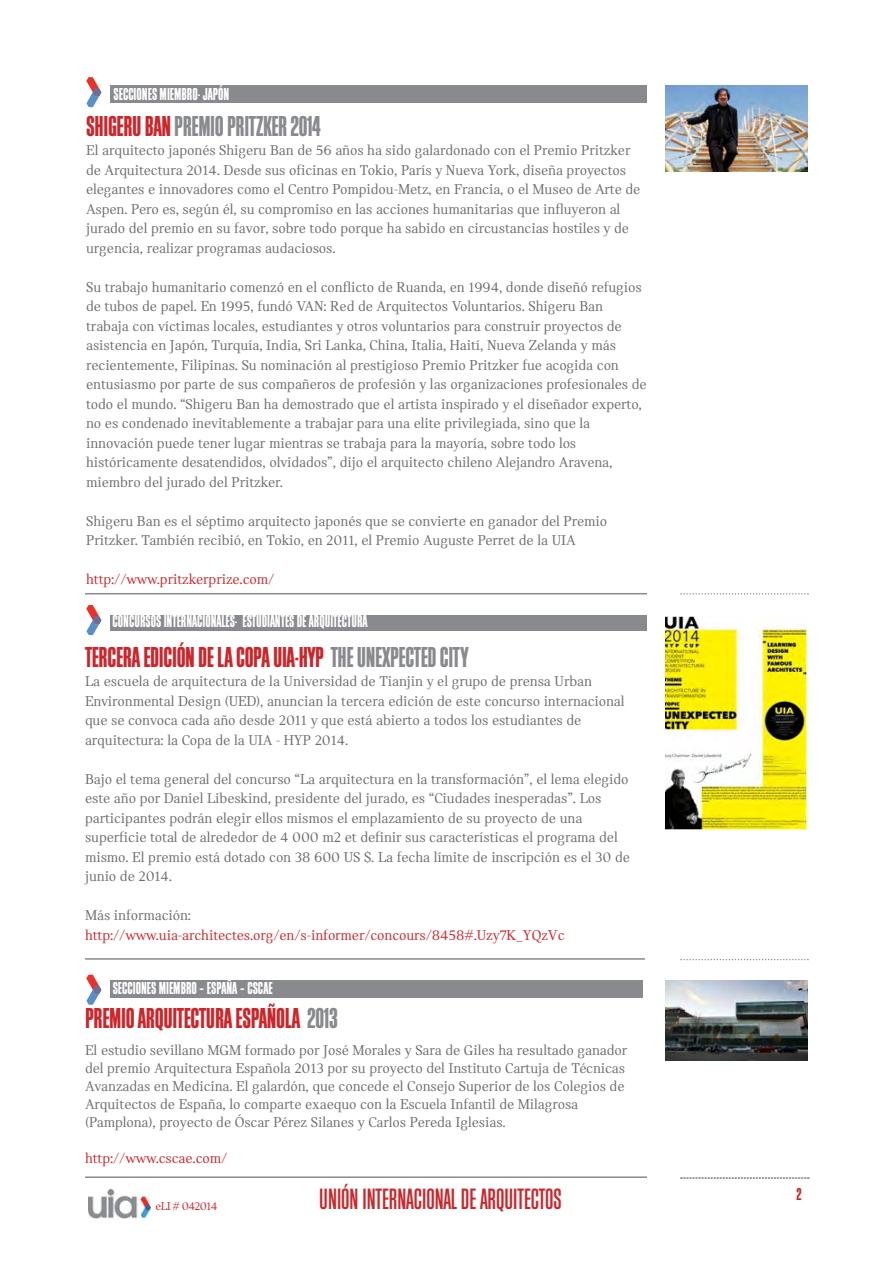
<style>
.page{position:relative;width:893px;height:1263px;background:#fff}
.page>*{position:absolute;margin:0;border:0;box-sizing:border-box;transform-origin:0 0}
.t1{font:30.6px "Block Gothic Medium Extra Cond";color:#cc262b}
.t2{font:30px "Block Gothic Bold Extra Cond";letter-spacing:-.01em;color:#cc262b}
.t3{font:30px "Block Gothic Bold Extra Cond";letter-spacing:-.01em;color:#888a8d}
.t4{font:18px "Block Gothic Bold Extra Cond";color:#fff}
.t5{font:18px "Block Gothic Bold Extra Cond";color:#cc262b}
.t6{font:15px/19.5px "Catalog";letter-spacing:-.01em;color:#6b6d6f}
.t7{font:15px "Catalog";letter-spacing:-.01em;color:#cc262b}
.t8{font:12px "Catalog";letter-spacing:-.05em;color:#cc262b}
.s1{color:#cc262b}
.s2{color:#888a8d}
</style>
<div class="page">
<div style="left:111px;top:86px;width:536px;height:17px;background:#888a8d"></div>
<svg style="left:86px;top:77px;width:15px;height:30px"></svg>
<hr style="left:85px;top:593px;width:562px;height:1px;background:#888a8d">
<div style="left:111px;top:614px;width:536px;height:16px;background:#888a8d"></div>
<svg style="left:86px;top:605px;width:15px;height:30px"></svg>
<svg style="left:680px;top:593px;width:129px;height:2px"></svg>
<svg style="left:680px;top:959px;width:129px;height:1px"></svg>
<hr style="left:85px;top:1176px;width:562px;height:2px;background:#888a8d">
<svg style="left:680px;top:1177px;width:130px;height:2px"></svg>
<img style="left:88px;top:1189px;width:62px;height:29px">
<img style="left:665px;top:85px;width:143px;height:86px">
<svg style="left:86px;top:975px;width:15px;height:30px"></svg>
<div style="left:110px;top:980px;width:533px;height:17px;background:#888a8d"></div>
<hr style="left:85px;top:958px;width:560px;height:2px;background:#888a8d">
<img style="left:665px;top:980px;width:143px;height:80px">
<img style="left:666px;top:617px;width:141px;height:212px">
<p class="t4" style="left:114px;top:88px;width:117px">SECCIONES MIEMBRO- JAPÓN</p>
<h2 class="t3" style="left:86px;top:116px;width:236px"><span class="s1">SHIGERU BAN</span> PREMIO PRITZKER 2014</h2>
<p class="t6" style="left:86px;top:142px;width:556px">El arquitecto japonés Shigeru Ban de 56 años ha sido galardonado con el Premio Pritzker de Arquitectura 2014. Desde sus oficinas en Tokio, París y Nueva York, diseña proyectos elegantes e innovadores como el Centro Pompidou-Metz, en Francia, o el Museo de Arte de Aspen. Pero es, según él, su compromiso en las acciones humanitarias que influyeron al jurado del premio en su favor, sobre todo porque ha sabido en circustancias hostiles y de urgencia, realizar programas audaciosos.</p>
<p class="t6" style="left:86px;top:278px;width:562px">Su trabajo humanitario comenzó en el conflicto de Ruanda, en 1994, donde diseñó refugios de tubos de papel. En 1995, fundó VAN: Red de Arquitectos Voluntarios. Shigeru Ban trabaja con víctimas locales, estudiantes y otros voluntarios para construir proyectos de asistencia en Japón, Turquía, India, Sri Lanka, China, Italia, Haití, Nueva Zelanda y más recientemente, Filipinas. Su nominación al prestigioso Premio Pritzker fue acogida con entusiasmo por parte de sus compañeros de profesión y las organizaciones profesionales de todo el mundo. “Shigeru Ban ha demostrado que el artista inspirado y el diseñador experto, no es condenado inevitablemente a trabajar para una elite privilegiada, sino que la innovación puede tener lugar mientras se trabaja para la mayoría, sobre todo los históricamente desatendidos, olvidados”, dijo el arquitecto chileno Alejandro Aravena, miembro del jurado del Pritzker.</p>
<p class="t6" style="left:86px;top:512px;width:523px">Shigeru Ban es el séptimo arquitecto japonés que se convierte en ganador del Premio<br>Pritzker. También recibió, en Tokio, en 2011, el Premio Auguste Perret de la UIA</p>
<p class="t7" style="left:86px;top:574px;width:190px">http://www.pritzkerprize.com/</p>
<p class="t4" style="left:113px;top:615px;width:256px">CONCURSOS INTERNACIONALES- ESTUDIANTES DE ARQUITECTURA</p>
<h2 class="t2" style="left:85px;top:647px;width:385px">TERCERA EDICIÓN DE LA COPA UIA-HYP <span class="s2">THE UNEXPECTED CITY</span></h2>
<p class="t6" style="left:85px;top:673px;width:541px">La escuela de arquitectura de la Universidad de Tianjin y el grupo de prensa Urban Environmental Design (UED), anuncian la tercera edición de este concurso internacional que se convoca cada año desde 2011 y que está abierto a todos los estudiantes de arquitectura: la Copa de la UIA - HYP 2014.</p>
<p class="t6" style="left:85px;top:770px;width:546px">Bajo el tema general del concurso “La arquitectura en la transformación”, el lema elegido este año por Daniel Libeskind, presidente del jurado, es “Ciudades inesperadas”. Los participantes podrán elegir ellos mismos el emplazamiento de su proyecto de una superficie total de alrededor de 4 000 m2 et definir sus características el programa del mismo. El premio está dotado con 38 600 US $. La fecha límite de inscripción es el 30 de junio de 2014.</p>
<p class="t6" style="left:85px;top:907px;width:108px">Más información:</p>
<p class="t7" style="left:85px;top:929px;width:481px">http://www.uia-architectes.org/en/s-informer/concours/8458#.Uzy7K_YQzVc</p>
<p class="t4" style="left:113px;top:982px;width:161px">SECCIONES MIEMBRO – ESPAÑA – CSCAE</p>
<h2 class="t2" style="left:85px;top:1008px;width:254px">PREMIO ARQUITECTURA ESPAÑOLA <span class="s2">2013</span></h2>
<p class="t6" style="left:85px;top:1042px;width:544px;line-height:18px">El estudio sevillano MGM formado por José Morales y Sara de Giles ha resultado ganador del premio Arquitectura Española 2013 por su proyecto del Instituto Cartuja de Técnicas Avanzadas en Medicina. El galardón, que concede el Consejo Superior de los Colegios de Arquitectos de España, lo comparte exaequo con la Escuela Infantil de Milagrosa (Pamplona), proyecto de Óscar Pérez Silanes y Carlos Pereda Iglesias.</p>
<p class="t7" style="left:85px;top:1152px;width:144px">http://www.cscae.com/</p>
<p class="t8" style="left:156px;top:1201px;width:64px">eLI # 042014</p>
<h1 class="t1" style="left:319px;top:1188px;width:244px">UNIÓN INTERNACIONAL DE ARQUITECTOS</h1>
<p class="t5" style="left:796px;top:1188px;width:7px">2</p>
</div>
